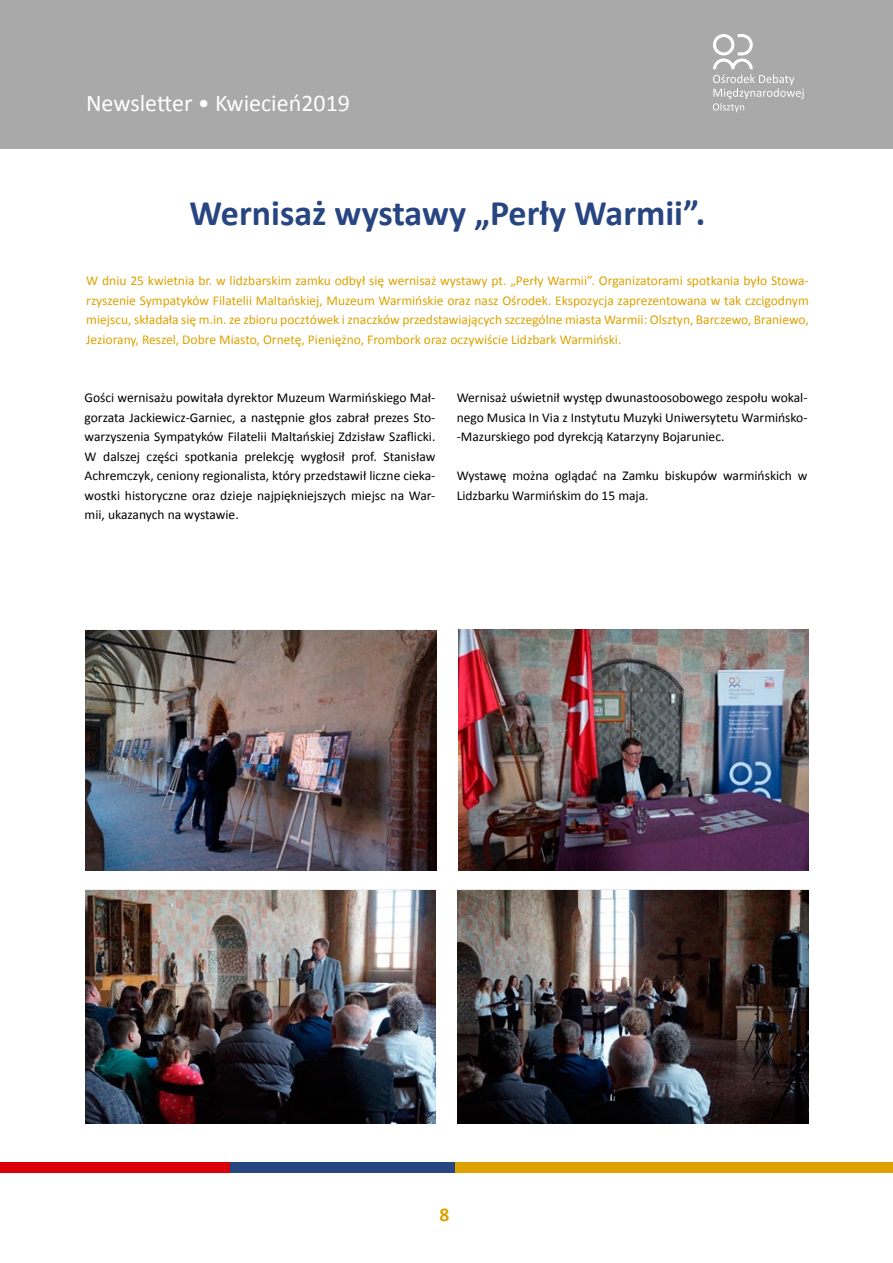
<style>
.page{position:relative;width:893px;height:1263px;background:#fff}
.page>*{position:absolute;margin:0;border:0;box-sizing:border-box;transform-origin:0 0}
.t1{font:700 36px "Calibri";color:#274581}
.t2{font:24px "Calibri";color:#fff}
.t3{font:700 19.5px "Calibri";color:#dda200}
.t4{font:13.5px/19.5px "Calibri";color:#000;text-align:justify}
.t5{font:13.5px/19.5px "Calibri";color:#dda200;text-align:justify}
</style>
<div class="page">
<div style="left:0;top:0;width:893px;height:149px;background:#a9a9aa"></div>
<svg style="left:713px;top:34px;width:91px;height:78px"></svg>
<div style="left:455px;top:1162px;width:438px;height:10px;background:#dda200"></div>
<div style="left:230px;top:1162px;width:225px;height:10px;background:#274581"></div>
<div style="left:0;top:1162px;width:230px;height:10px;background:#da0009"></div>
<img style="left:86px;top:630px;width:351px;height:240px">
<img style="left:459px;top:629px;width:349px;height:241px">
<img style="left:86px;top:890px;width:350px;height:234px">
<img style="left:458px;top:890px;width:350px;height:234px">
<h2 class="t2" style="left:86px;top:88px;width:265px">Newsletter • Kwiecień2019</h2>
<h1 class="t1" style="left:190px;top:190px;width:517px">Wernisaż wystawy „Perły Warmii”.</h1>
<p class="t5" style="left:86px;top:270px;width:724px">W dniu 25 kwietnia br. w lidzbarskim zamku odbył się wernisaż wystawy pt. „Perły Warmii”. Organizatorami spotkania było Stowa&shy;rzyszenie Sympatyków Filatelii M altańskiej, M uzeum Warmińskie oraz nasz Ośrodek. Ekspozycja zaprezentowana w tak czcigodnym miejscu, składała się m.in. ze zbioru pocztówek i znaczków przedstawiających szczególne miasta Warmii: Olsztyn, Barczewo, Braniewo, Jeziorany, Reszel, Dobre M iasto, Ornetę, Pieniężno, Frombork oraz oczywiście Lidzbark Warmiński.</p>
<p class="t4" style="left:85px;top:387px;width:352px">Gości wernisażu powitała dyrektor M uzeum Warmińskiego M ał&shy;gorzata Jackiewicz-Garniec, a następnie głos zabrał prezes Sto&shy;warzyszenia Sympatyków Filatelii M altańskiej Zdzisław Szaflicki.<br>W dalszej części spotkania prelekcję wygłosił prof. Stanisław Achremczyk, ceniony regionalista, który przedstawił liczne cieka&shy;wostki historyczne oraz dzieje najpiękniejszych miejsc na War&shy;mii, ukazanych na wystawie.</p>
<p class="t4" style="left:457px;top:387px;width:352px">Wernisaż uświetnił występ dwunastoosobowego zespołu wokal&shy;nego M usica I n Via z I nstytutu M uzyki U niwersytetu Warmińsko--M azurskiego pod dyrekcją Katarzyny Bojaruniec.</p>
<p class="t4" style="left:457px;top:465px;width:352px">Wystawę można oglądać na Zamku biskupów warmińskich w<br>Lidzbarku Warmińskim do 15 maja.</p>
<h3 class="t3" style="left:439px;top:1203px;width:11px">8</h3>
</div>
